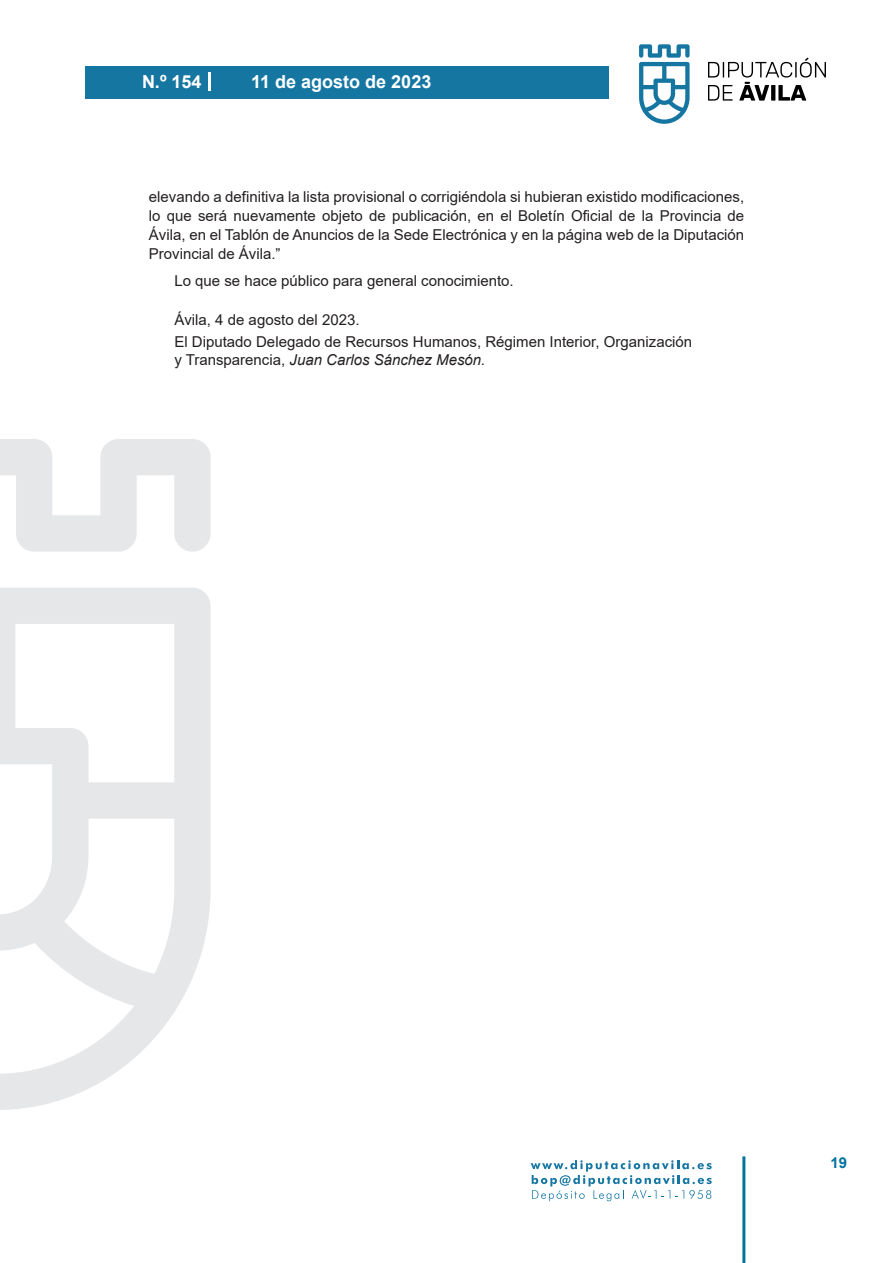
<style>
.page{position:relative;width:893px;height:1263px;background:#fff}
.page>*{position:absolute;margin:0;border:0;box-sizing:border-box;transform-origin:0 0}
.t1{font:700 18px "Arial";color:#fff}
.texto_normal{font:15px/18.8px "Arial";color:#231f20;text-align:justify}
.firma{font:15px/18px "Arial";color:#231f20}
.fecha{font:15px "Arial";color:#231f20}
.t2{font:700 15px "Arial";color:#04739f}
.s1{font-style:italic}
</style>
<div class="page">
<svg style="left:531px;top:1160px;width:181px;height:41px"></svg>
<div style="left:85px;top:66px;width:523px;height:33px;background:#1676a2"></div>
<svg style="left:639px;top:44px;width:51px;height:80px"></svg>
<svg style="left:708px;top:58px;width:118px;height:43px"></svg>
<hr style="left:742px;top:1156px;width:3px;height:107px;background:#04739f">
<svg style="left:208px;top:72px;width:2px;height:18px"></svg>
<svg style="left:0;top:439px;width:211px;height:671px"></svg>
<p class="t1" style="left:142px;top:69px;width:61px">N.º 154</p>
<p class="t1" style="left:251px;top:69px;width:182px">11 de agosto de 2023</p>
<p class="texto_normal" style="left:149px;top:188px;width:597px">elevando a definitiva la lista provisional o corrigiéndola si hubieran existido modificaciones, lo que será nuevamente objeto de publicación, en el Boletín Oficial de la Provincia de Ávila, en el Tablón de Anuncios de la Sede Electrónica y en la página web de la Diputación Provincial de Ávila.”</p>
<p class="texto_normal" style="left:174px;top:271px;width:341px">Lo que se hace público para general conocimiento.</p>
<p class="fecha" style="left:174px;top:310px;width:187px">Ávila, 4 de agosto del 2023.</p>
<p class="firma" style="left:174px;top:333px;width:519px">El Diputado Delegado de Recursos Humanos, Régimen Interior, Organización y Transparencia, <span class="s1">Juan Carlos Sánchez Mesón.</span></p>
<p class="t2" style="left:831px;top:1152px;width:18px">19</p>
</div>
